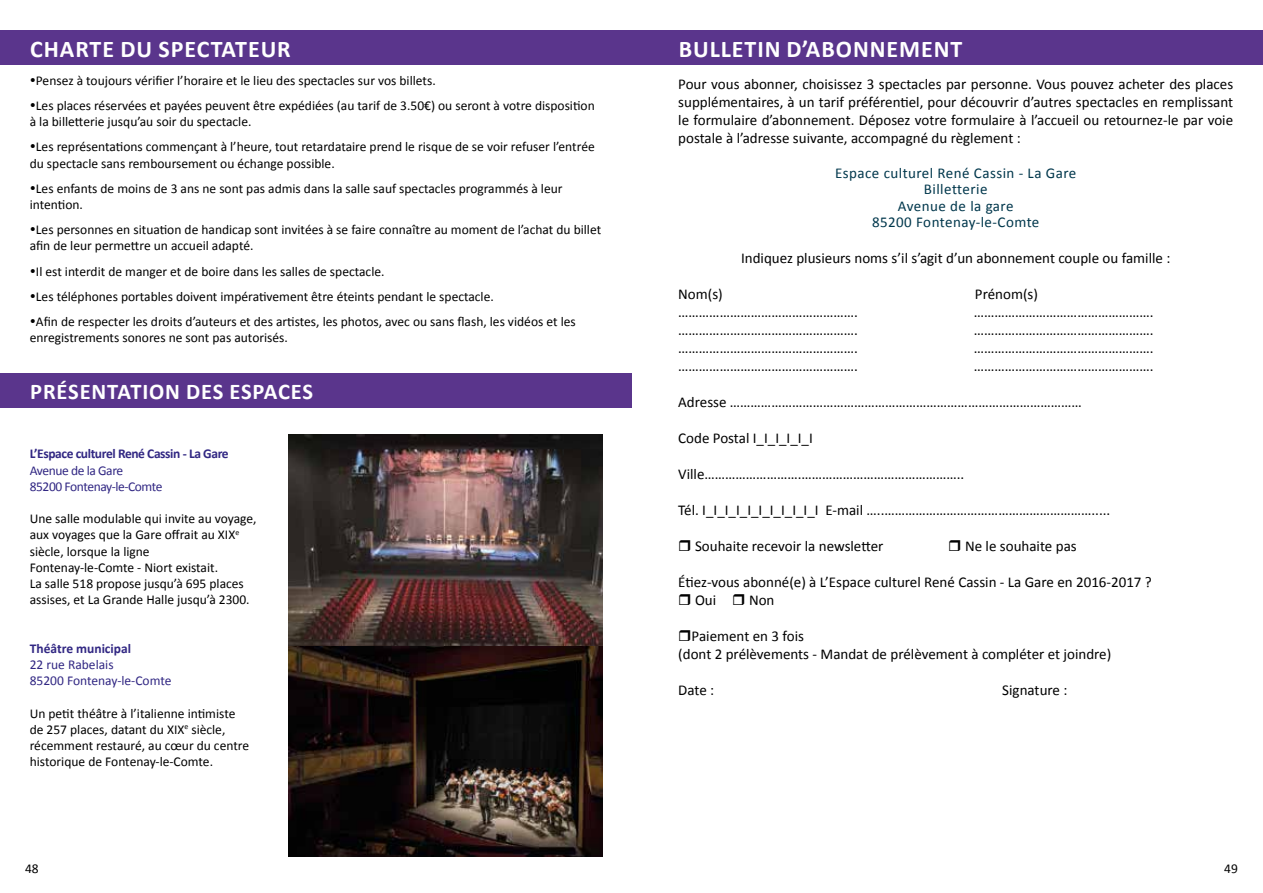
<style>
.page{position:relative;width:1263px;height:893px;background:#fff}
.page>*{position:absolute;margin:0;border:0;box-sizing:border-box;transform-origin:0 0}
.t1{font:700 24px "Calibri";letter-spacing:.04em;color:#fff}
.t2{font:700 22.5px "Calibri";letter-spacing:.04em;color:#fff}
.t3{font:15px/18px "Calibri";color:#000}
.t4{font:15px/16.5px "Calibri";letter-spacing:.03em;color:#00374c;text-align:center}
.t5{font:13.5px/16.2px "Calibri";color:#000}
.t6{font:13.5px/16.2px "Calibri";letter-spacing:-.02em;color:#312783}
.t7{font:13.5px/16.2px "Calibri";color:#312783}
.t8{font:700 13.5px "Calibri";letter-spacing:-.03em;color:#312783}
.t9{font:700 13.5px "Calibri";color:#312783}
</style>
<div class="page">
<div style="left:631px;top:30px;width:632px;height:35px;background:#5a358c"></div>
<div style="left:0;top:30px;width:631px;height:35px;background:#5a358c"></div>
<img style="left:289px;top:434px;width:314px;height:422px">
<div style="left:0;top:373px;width:631px;height:35px;background:#5a358c"></div>
<h1 class="t1" style="left:30px;top:34px;width:262px">CHARTE DU SPECTATEUR</h1>
<p class="t5" style="left:30px;top:72px;width:407px">•Pensez à toujours vérifier l’horaire et le lieu des spectacles sur vos billets.</p>
<p class="t5" style="left:30px;top:97px;width:566px">•Les places réservées et payées peuvent être expédiées (au tarif de 3.50€) ou seront à votre disposition à la billetterie jusqu’au soir du spectacle.</p>
<p class="t5" style="left:30px;top:138px;width:566px">•Les représentations commençant à l’heure, tout retardataire prend le risque de se voir refuser l’entrée du spectacle sans remboursement ou échange possible.</p>
<p class="t5" style="left:30px;top:180px;width:534px">•Les enfants de moins de 3 ans ne sont pas admis dans la salle sauf spectacles programmés à leur intention.</p>
<p class="t5" style="left:30px;top:221px;width:573px">•Les personnes en situation de handicap sont invitées à se faire connaître au moment de l’achat du billet afin de leur permettre un accueil adapté.</p>
<p class="t5" style="left:30px;top:262px;width:356px">•Il est interdit de manger et de boire dans les salles de spectacle.</p>
<p class="t5" style="left:30px;top:288px;width:466px">•Les téléphones portables doivent impérativement être éteints pendant le spectacle.</p>
<p class="t5" style="left:30px;top:313px;width:547px">•Afin de respecter les droits d’auteurs et des artistes, les photos, avec ou sans flash, les vidéos et les enregistrements sonores ne sont pas autorisés.</p>
<h2 class="t2" style="left:30px;top:377px;width:284px">PRÉSENTATION DES ESPACES</h2>
<p class="t8" style="left:30px;top:446px;width:200px">L’Espace culturel René Cassin - La Gare</p>
<p class="t6" style="left:30px;top:461px;width:134px">Avenue de la Gare<br>85200 Fontenay-le-Comte</p>
<p class="t5" style="left:30px;top:510px;width:228px">Une salle modulable qui invite au voyage, aux voyages que la Gare offrait au XIX<sup>e </sup>siècle, lorsque la ligne Fontenay-le-Comte - Niort existait.<br>La salle 518 propose jusqu’à 695 places assises, et La Grande Halle jusqu’à 2300.</p>
<p class="t9" style="left:30px;top:640px;width:103px">Théâtre municipal</p>
<p class="t7" style="left:30px;top:656px;width:143px">22 rue Rabelais<br>85200 Fontenay-le-Comte</p>
<p class="t5" style="left:30px;top:704px;width:221px">Un petit théâtre à l’italienne intimiste de 257 places, datant du XIX<sup>e</sup> siècle, récemment restauré, au cœur du centre historique de Fontenay-le-Comte.</p>
<p class="t5" style="left:25px;top:860px;width:15px">48</p>
<h1 class="t1" style="left:679px;top:34px;width:285px">BULLETIN D’ABONNEMENT</h1>
<p class="t3" style="left:678px;top:75px;width:556px;text-align:justify">Pour vous abonner, choisissez 3 spectacles par personne. Vous pouvez acheter des places supplémentaires, à un tarif préférentiel, pour découvrir d’autres spectacles en remplissant le formulaire d’abonnement. Déposez votre formulaire à l’accueil ou retournez-le par voie postale à l’adresse suivante, accompagné du règlement :</p>
<p class="t4" style="left:835px;top:164px;width:243px">Espace culturel René Cassin - La Gare<br>Billetterie<br>Avenue de la gare<br>85200 Fontenay-le-Comte</p>
<p class="t3" style="left:741px;top:249px;width:431px">Indiquez plusieurs noms s’il s’agit d’un abonnement couple ou famille :</p>
<p class="t3" style="left:678px;top:285px;width:46px">Nom(s)</p>
<p class="t3" style="left:975px;top:285px;width:64px">Prénom(s)</p>
<p class="t3" style="left:678px;top:303px;width:181px">…………………………………………….</p>
<p class="t3" style="left:974px;top:303px;width:181px">…………………………………………….</p>
<p class="t3" style="left:678px;top:321px;width:181px">…………………………………………….</p>
<p class="t3" style="left:974px;top:321px;width:181px">…………………………………………….</p>
<p class="t3" style="left:678px;top:339px;width:181px">…………………………………………….</p>
<p class="t3" style="left:974px;top:339px;width:181px">…………………………………………….</p>
<p class="t3" style="left:678px;top:357px;width:181px">…………………………………………….</p>
<p class="t3" style="left:974px;top:357px;width:181px">…………………………………………….</p>
<p class="t3" style="left:678px;top:393px;width:405px">Adresse …………………………………………………………………………………………</p>
<p class="t3" style="left:678px;top:429px;width:136px">Code Postal I_I_I_I_I_I</p>
<p class="t3" style="left:678px;top:465px;width:288px">Ville……………………….………………………………………..</p>
<p class="t3" style="left:678px;top:501px;width:434px">Tél. I_I_I_I_I_I_I_I_I_I_I E-mail …..…………………………………………………….....</p>
<p class="t3" style="left:695px;top:537px;width:190px">Souhaite recevoir la newsletter</p>
<p class="t3" style="left:965px;top:537px;width:113px">Ne le souhaite pas</p>
<p class="t3" style="left:695px;top:573px;width:458px;text-indent:-17px">Étiez-vous abonné(e) à L’Espace culturel René Cassin - La Gare en 2016-2017 ?<br>Oui</p>
<p class="t3" style="left:749px;top:591px;width:27px">Non</p>
<p class="t3" style="left:678px;top:627px;width:435px;text-indent:13px">Paiement en 3 fois<br>(dont 2 prélèvements - Mandat de prélèvement à compléter et joindre)</p>
<p class="t3" style="left:678px;top:681px;width:38px">Date :</p>
<p class="t3" style="left:1002px;top:681px;width:67px">Signature :</p>
<p class="t5" style="left:1224px;top:860px;width:15px">49</p>
</div>
